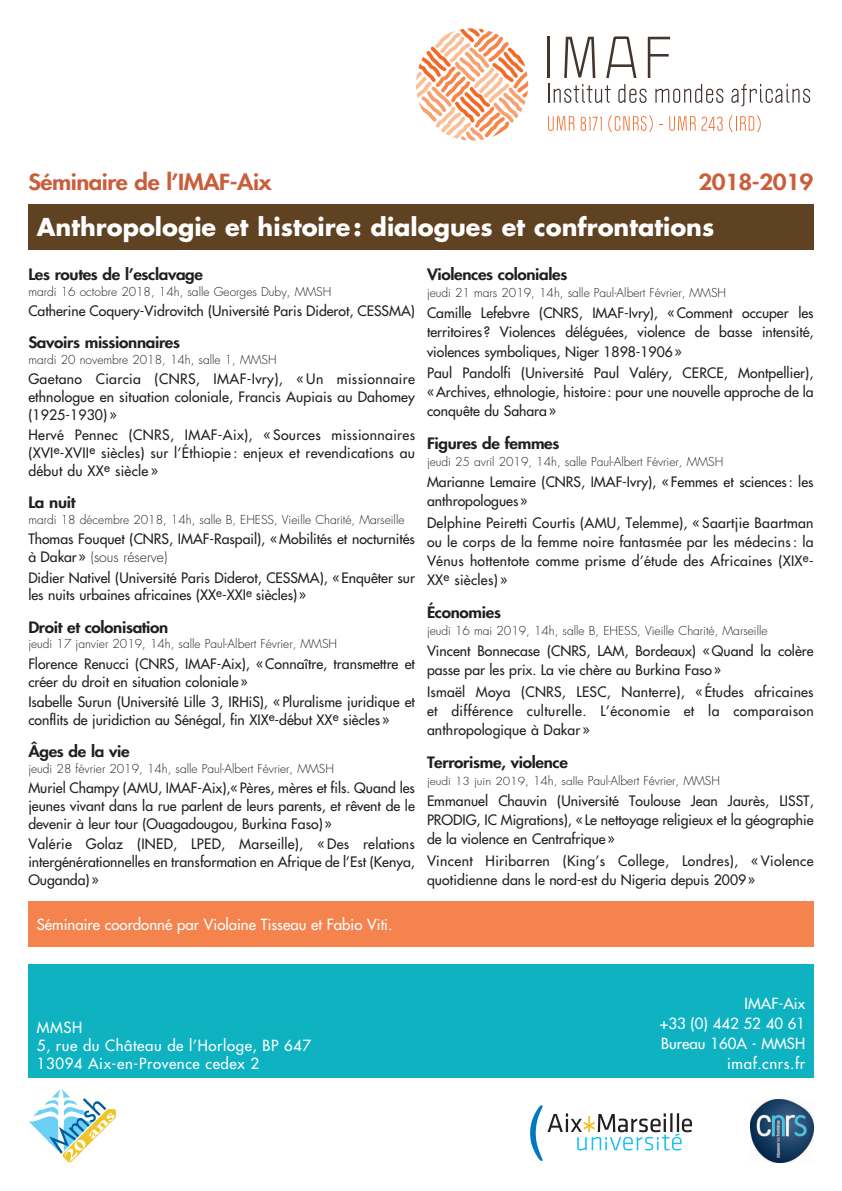
<style>
.page{position:relative;width:842px;height:1191px;background:#fff}
.page>*{position:absolute;margin:0;border:0;box-sizing:border-box;transform-origin:0 0}
.t1{font:700 24px "Futura";color:#fff}
.Titre_séance{font:800 21.6px "Futura";letter-spacing:-.02em;color:#ca5e3a;scale:1.11 1}
.Titre_séance-2{font:800 15.3px "Futura";letter-spacing:-.02em;color:#231f20;scale:1.11 1}
.t2{font:15px/20px "Futura";color:#fff;text-align:right}
.t3{font:15px "Futura";letter-spacing:.04em;color:#fff}
.Nom{font:14px/19px "Futura";color:#231f20;text-align:justify}
.Nom-2{font:14px/19px "Futura";letter-spacing:.025em;color:#231f20}
.Date{font:300 12px "Futura";color:#231f20}
.s1{font-weight:300}
.s2{font-size:10.8px}
</style>
<div class="page">
<div style="left:28px;top:204px;width:786px;height:45px;background:#5f4222"></div>
<div style="left:28px;top:901px;width:786px;height:46px;background:#f5834e"></div>
<div style="left:28px;top:964px;width:786px;height:113px;background:#0eb2c1"></div>
<svg style="left:530px;top:1105px;width:162px;height:55px"></svg>
<img style="left:750px;top:1099px;width:63px;height:63px">
<svg style="left:28px;top:1089px;width:88px;height:73px"></svg>
<svg style="left:731px;top:84px;width:79px;height:22px"></svg>
<hr style="left:547px;top:37px;width:3px;height:41px;background:#41352e">
<svg style="left:548px;top:36px;width:175px;height:67px"></svg>
<svg style="left:548px;top:116px;width:26px;height:15px"></svg>
<svg style="left:581px;top:117px;width:21px;height:14px"></svg>
<svg style="left:608px;top:115px;width:45px;height:17px"></svg>
<svg style="left:669px;top:116px;width:54px;height:15px"></svg>
<svg style="left:729px;top:115px;width:32px;height:17px"></svg>
<svg style="left:416px;top:28px;width:112px;height:112px"></svg>
<p class="Titre_séance" style="left:28px;top:168px;width:221px">Séminaire de l’IMAF-Aix</p>
<p class="Titre_séance" style="left:698px;top:168px;width:105px">2018-2019</p>
<p class="t1" style="left:37px;top:211px;width:679px">Anthropologie et histoire: dialogues et confrontations</p>
<p class="Titre_séance-2" style="left:28px;top:264px;width:159px">Les routes de l’esclavage</p>
<p class="Date" style="left:28px;top:284px;width:304px">mardi 16 octobre 2018, 14h, salle Georges Duby, MMSH</p>
<p class="Nom" style="left:28px;top:301px;width:388px">Catherine Coquery-Vidrovitch (Université Paris Diderot, CESSMA)</p>
<p class="Titre_séance-2" style="left:28px;top:332px;width:138px">Savoirs missionnaires</p>
<p class="Date" style="left:28px;top:352px;width:250px">mardi 20 novembre 2018, 14h, salle 1, MMSH</p>
<p class="Nom" style="left:28px;top:370px;width:388px;line-height:17.9px">Gaetano Ciarcia (CNRS, IMAF-Ivry), « Un missionnaire ethnologue en situation coloniale, Francis Aupiais au Dahomey (1925-1930) »</p>
<p class="Nom" style="left:28px;top:426px;width:388px;line-height:17.9px">Hervé Pennec (CNRS, IMAF-Aix), « Sources missionnaires (XVI<sup>e</sup>-XVII<sup>e</sup> siècles) sur l’Éthiopie : enjeux et revendications au début du XX<sup>e</sup> siècle »</p>
<p class="Titre_séance-2" style="left:28px;top:492px;width:44px">La nuit</p>
<p class="Date" style="left:28px;top:512px;width:378px">mardi 18 décembre 2018, 14h, salle B, EHESS, Vieille Charité, Marseille</p>
<p class="Nom" style="left:28px;top:530px;width:388px;line-height:17.9px">Thomas Fouquet (CNRS, IMAF-Raspail), «Mobilités et nocturnités à Dakar» <span class="s1">(sous réserve)</span></p>
<p class="Nom" style="left:28px;top:568px;width:388px;line-height:17.9px">Didier Nativel (Université Paris Diderot, CESSMA), «Enquêter sur les nuits urbaines africaines (XX<sup>e</sup>-XXI<sup>e</sup> siècles)»</p>
<p class="Titre_séance-2" style="left:28px;top:616px;width:128px">Droit et colonisation</p>
<p class="Date" style="left:28px;top:636px;width:310px">jeudi 17 janvier 2019, 14h, salle Paul-Albert Février, MMSH</p>
<p class="Nom" style="left:28px;top:654px;width:388px;line-height:17.9px">Florence Renucci (CNRS, IMAF-Aix), «Connaître, transmettre et créer du droit en situation coloniale»</p>
<p class="Nom" style="left:28px;top:692px;width:388px;line-height:17.9px">Isabelle Surun (Université Lille 3, IRHiS), «Pluralisme juridique et conflits de juridiction au Sénégal, fin XIX<sup>e</sup>-début XX<sup>e</sup> siècles»</p>
<p class="Titre_séance-2" style="left:28px;top:741px;width:93px">Âges de la vie</p>
<p class="Date" style="left:28px;top:760px;width:307px">jeudi 28 février 2019, 14h, salle Paul-Albert Février, MMSH</p>
<p class="Nom" style="left:28px;top:778px;width:388px;line-height:17.9px">Muriel Champy (AMU, IMAF-Aix),«Pères, mères et fils. Quand les jeunes vivant dans la rue parlent de leurs parents, et rêvent de le devenir à leur tour (Ouagadougou, Burkina Faso)»</p>
<p class="Nom" style="left:28px;top:834px;width:388px;line-height:17.9px">Valérie Golaz (INED, LPED, Marseille), « Des relations intergénérationnelles en transformation en Afrique de l’Est (Kenya, Ouganda)»</p>
<p class="Titre_séance-2" style="left:427px;top:264px;width:128px">Violences coloniales</p>
<p class="Date" style="left:427px;top:285px;width:301px">jeudi 21 mars 2019, 14h, salle Paul-Albert Février, MMSH</p>
<p class="Nom" style="left:427px;top:304px;width:388px">Camille Lefebvre (CNRS, IMAF-Ivry), «Comment occuper les territoires ? Violences déléguées, violence de basse intensité, violences symboliques, Niger 1898-1906»</p>
<p class="Nom" style="left:427px;top:363px;width:388px">Paul Pandolfi (Université Paul Valéry, CERCE, Montpellier), «Archives, ethnologie, histoire : pour une nouvelle approche de la conquête du Sahara»</p>
<p class="Titre_séance-2" style="left:427px;top:433px;width:121px">Figures de femmes</p>
<p class="Date" style="left:427px;top:454px;width:298px">jeudi 25 avril 2019, 14h, salle Paul-Albert Février, MMSH</p>
<p class="Nom" style="left:427px;top:472px;width:388px">Marianne Lemaire (CNRS, IMAF-Ivry), «Femmes et sciences: les anthropologues»</p>
<p class="Nom" style="left:427px;top:513px;width:388px">Delphine Peiretti Courtis (AMU, Telemme), « Saartjie Baartman ou le corps de la femme noire fantasmée par les médecins: la Vénus hottentote comme prisme d’étude des Africaines (XIX<sup>e</sup>-XX<sup>e</sup> siècles) »</p>
<p class="Titre_séance-2" style="left:427px;top:602px;width:68px">Économies</p>
<p class="Date" style="left:427px;top:623px;width:342px">jeudi 16 mai 2019, 14h, salle B, EHESS, Vieille Charité, Marseille</p>
<p class="Nom" style="left:427px;top:641px;width:388px">Vincent Bonnecase (CNRS, LAM, Bordeaux) «Quand la colère passe par les prix. La vie chère au Burkina Faso»</p>
<p class="Nom" style="left:427px;top:682px;width:388px">Ismaël Moya (CNRS, LESC, Nanterre), « Études africaines et différence culturelle. L’économie et la comparaison anthropologique à Dakar »</p>
<p class="Titre_séance-2" style="left:427px;top:752px;width:128px">Terrorisme, violence</p>
<p class="Date" style="left:427px;top:773px;width:295px"><span class="s2">jeudi 13 juin 2019</span>, 14h<span class="s2">, salle</span> Paul-Albert Février, MMSH</p>
<p class="Nom" style="left:427px;top:791px;width:388px">Emmanuel Chauvin (Université Toulouse Jean Jaurès, LISST, PRODIG, IC Migrations), «Le nettoyage religieux et la géographie de la violence en Centrafrique»</p>
<p class="Nom-2" style="left:427px;top:851px;width:388px">Vincent Hiribarren (King’s College, Londres), « Violence quotidienne dans le nord-est du Nigeria depuis 2009»</p>
<p class="t2" style="left:37px;top:914px;width:357px">Séminaire coordonné par Violaine Tisseau et Fabio Viti.</p>
<p class="t2" style="left:37px;top:1017px;width:47px">MMSH</p>
<p class="t3" style="left:37px;top:1035px;width:276px">5, rue du Château de l’Horloge, BP 647</p>
<p class="t3" style="left:37px;top:1053px;width:224px">13094 Aix-en-Provence cedex 2</p>
<p class="t2" style="left:744px;top:993px;width:62px">IMAF-Aix</p>
<p class="t2" style="left:660px;top:1013px;width:147px">+33 (0) 442 52 40 61</p>
<p class="t2" style="left:661px;top:1033px;width:145px">Bureau 160A - MMSH imaf.cnrs.fr</p>
</div>
